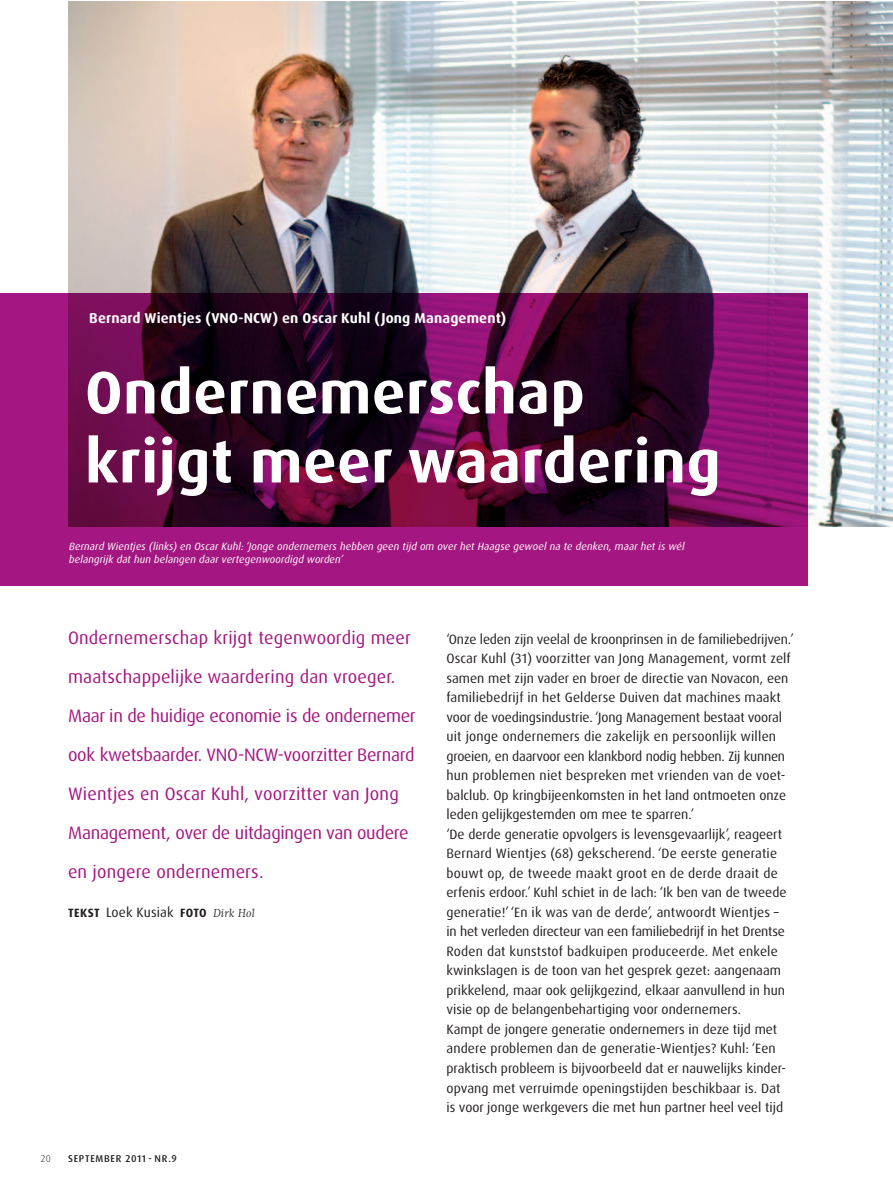
<style>
.page{position:relative;width:893px;height:1187px;background:#fff}
.page>*{position:absolute;margin:0;border:0;box-sizing:border-box;transform-origin:0 0}
.t1{font:700 60px/69px "Dax OT";letter-spacing:.01em;color:#fff}
.t2{font:18px/39px "Dax OT";color:#a41681}
.t3{font:700 14.25px "Dax OT";letter-spacing:.01em;color:#fff}
.t4{font:13.5px/19.5px "Dax OT";color:#231f20}
.t5{font:italic 10.5px/13.5px "Dax OT";letter-spacing:.01em;color:#fff}
.t6{font:500 9.9px "Dax OT";color:#231f20}
.t7{font:300 9.9px "Dax OT";color:#231f20}
.s1{font-weight:700;font-size:12px}
.s2{font-family:"Swift EF";font-weight:300;font-style:italic;font-size:12px}
</style>
<div class="page">
<img style="left:68px;top:1px;width:824px;height:526px">
<svg style="left:0;top:293px;width:808px;height:292px;background:#600c4a"></svg>
<p class="t3" style="left:89px;top:309px;width:418px">Bernard Wientjes (VNO-NCW) en Oscar Kuhl (Jong Management)</p>
<h1 class="t1" style="left:85px;top:358px;width:637px">Ondernemerschap krijgt meer waardering</h1>
<p class="t5" style="left:69px;top:539px;width:617px">Bernard Wientjes (links) en Oscar Kuhl: ‘Jonge ondernemers hebben geen tijd om over het Haagse gewoel na te denken, maar het is wél belangrijk dat hun belangen daar vertegenwoordigd worden’</p>
<p class="t2" style="left:68px;top:618px;width:349px">Ondernemerschap krijgt tegenwoordig meer maatschappelijke waardering dan vroeger.<br>Maar in de huidige economie is de ondernemer ook kwetsbaarder. VNO-NCW-voorzitter Bernard Wientjes en Oscar Kuhl, voorzitter van Jong Management, over de uitdagingen van oudere en jongere ondernemers.</p>
<p class="t4" style="left:68px;top:902px;width:188px"><span class="s1">TEKST</span> Loek Kusiak <span class="s1">FOTO</span> <span class="s2">Dirk Hol</span></p>
<p class="t7" style="left:41px;top:1151px;width:12px">20</p>
<p class="t6" style="left:68px;top:1151px;width:110px">SEPTEMBER 2011 - NR.9</p>
<p class="t4" style="left:446px;top:629px;width:349px">‘Onze leden zijn veelal de kroonprinsen in de familiebedrijven.’ Oscar Kuhl (31) voorzitter van Jong Management, vormt zelf samen met zijn vader en broer de directie van Novacon, een familiebedrijf in het Gelderse Duiven dat machines maakt voor de voedingsindustrie. ‘Jong Management bestaat vooral uit jonge ondernemers die zakelijk en persoonlijk willen groeien, en daarvoor een klankbord nodig hebben. Zij kunnen hun problemen niet bespreken met vrienden van de voet&shy;balclub. Op kringbijeenkomsten in het land ontmoeten onze leden gelijkgestemden om mee te sparren.’<br>‘De derde generatie opvolgers is levensgevaarlijk’, reageert Bernard Wientjes (68) gekscherend. ‘De eerste generatie bouwt op, de tweede maakt groot en de derde draait de erfenis erdoor.’ Kuhl schiet in de lach: ‘Ik ben van de tweede generatie!’ ‘En ik was van de derde’, antwoordt Wientjes –<br>in het verleden directeur van een familiebedrijf in het Drentse Roden dat kunststof badkuipen produceerde. Met enkele kwinkslagen is de toon van het gesprek gezet: aangenaam prikkelend, maar ook gelijkgezind, elkaar aanvullend in hun visie op de belangenbehartiging voor ondernemers.<br>Kampt de jongere generatie ondernemers in deze tijd met andere problemen dan de generatie-Wientjes? Kuhl: ‘Een praktisch probleem is bijvoorbeeld dat er nauwelijks kinder&shy;opvang met verruimde openingstijden beschikbaar is. Dat<br>is voor jonge werkgevers die met hun partner heel veel tijd</p>
</div>
